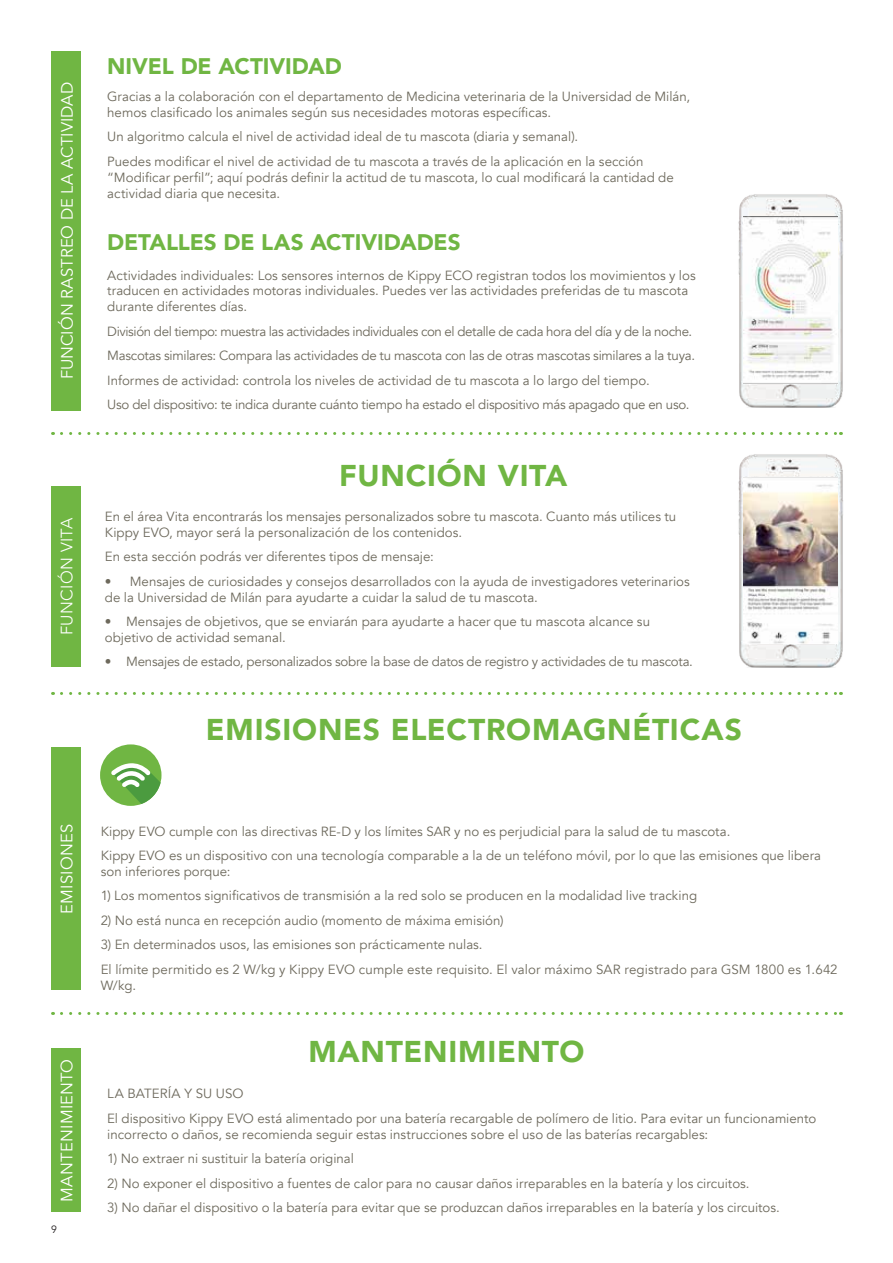
<style>
.page{position:relative;width:893px;height:1263px;background:#fff}
.page>*{position:absolute;margin:0;border:0;box-sizing:border-box;transform-origin:0 0}
.t1{font:900 30px "Avenir";letter-spacing:.025em;color:#70b643}
.t2{font:900 22.5px "Avenir";letter-spacing:-.005em;color:#70b643}
.t3{font:16.5px "Avenir";letter-spacing:.01em;color:#fff}
.t4{font:300 16.5px "Avenir";letter-spacing:.02em;color:#fff}
.t5{font:13.35px/15.9px "Avenir";color:#6d695c}
.t6{font:13.35px/24.5px "Avenir";letter-spacing:-.02em;color:#6d695c}
.t7{font:10.5px "Avenir";color:#231f20}
</style>
<div class="page">
<div style="left:51px;top:51px;width:30px;height:359px;background:#70b643"></div>
<img style="left:738px;top:194px;width:105px;height:214px">
<img style="left:744px;top:217px;width:93px;height:166px">
<svg style="left:61px;top:432px;width:780px;height:3px"></svg>
<div style="left:51px;top:486px;width:30px;height:180px;background:#70b643"></div>
<img style="left:738px;top:454px;width:105px;height:214px">
<img style="left:744px;top:477px;width:93px;height:167px">
<svg style="left:61px;top:692px;width:780px;height:3px"></svg>
<div style="left:51px;top:748px;width:30px;height:242px;background:#70b643"></div>
<div style="left:100px;top:744px;width:61px;height:62px;background:#70b643;border-radius:50%"></div>
<svg style="left:111px;top:763px;width:50px;height:41px"></svg>
<svg style="left:61px;top:1012px;width:780px;height:3px"></svg>
<div style="left:51px;top:1048px;width:30px;height:164px;background:#70b643"></div>
<p class="t3" style="left:56px;top:379px;width:299px;rotate:-90deg">FUNCIÓN RASTREO DE LA ACTIVIDAD</p>
<p class="t4" style="left:56px;top:635px;width:119px;rotate:-90deg">FUNCIÓN VITA</p>
<h2 class="t2" style="left:107px;top:51px;width:236px">NIVEL DE ACTIVIDAD</h2>
<p class="t5" style="left:107px;top:89px;width:584px">Gracias a la colaboración con el departamento de Medicina veterinaria de la Universidad de Milán, hemos clasificado los animales según sus necesidades motoras específicas.</p>
<p class="t5" style="left:107px;top:125px;width:538px;line-height:24.5px">Un algoritmo calcula el nivel de actividad ideal de tu mascota (diaria y semanal).<br>Puedes modificar el nivel de actividad de tu mascota a través de la aplicación en la sección</p>
<p class="t5" style="left:107px;top:170px;width:568px">“Modificar perfil”; aquí podrás definir la actitud de tu mascota, lo cual modificará la cantidad de actividad diaria que necesita.</p>
<h2 class="t2" style="left:107px;top:227px;width:355px">DETALLES DE LAS ACTIVIDADES</h2>
<p class="t5" style="left:107px;top:267px;width:590px">Actividades individuales: Los sensores internos de Kippy ECO registran todos los movimientos y los traducen en actividades motoras individuales. Puedes ver las actividades preferidas de tu mascota durante diferentes días.</p>
<p class="t6" style="left:107px;top:319px;width:589px">División del tiempo: muestra las actividades individuales con el detalle de cada hora del día y de la noche.<br>Mascotas similares: Compara las actividades de tu mascota con las de otras mascotas similares a la tuya.<br>Informes de actividad: controla los niveles de actividad de tu mascota a lo largo del tiempo.<br>Uso del dispositivo: te indica durante cuánto tiempo ha estado el dispositivo más apagado que en uso.</p>
<h1 class="t1" style="left:339px;top:456px;width:230px">FUNCIÓN VITA</h1>
<p class="t5" style="left:105px;top:509px;width:573px">En el área Vita encontrarás los mensajes personalizados sobre tu mascota. Cuanto más utilices tu<br>Kippy EVO, mayor será la personalización de los contenidos.</p>
<p class="t5" style="left:105px;top:549px;width:330px">En esta sección podrás ver diferentes tipos de mensaje:</p>
<p class="t5" style="left:105px;top:573px;width:586px">• Mensajes de curiosidades y consejos desarrollados con la ayuda de investigadores veterinarios de la Universidad de Milán para ayudarte a cuidar la salud de tu mascota.</p>
<p class="t5" style="left:105px;top:614px;width:547px">• Mensajes de objetivos, que se enviarán para ayudarte a hacer que tu mascota alcance su objetivo de actividad semanal.</p>
<p class="t5" style="left:105px;top:654px;width:590px">• Mensajes de estado, personalizados sobre la base de datos de registro y actividades de tu mascota.</p>
<h1 class="t1" style="left:206px;top:710px;width:538px">EMISIONES ELECTROMAGNÉTICAS</h1>
<p class="t3" style="left:56px;top:914px;width:92px;rotate:-90deg">EMISIONES</p>
<p class="t3" style="left:56px;top:1202px;width:144px;rotate:-90deg">MANTENIMIENTO</p>
<p class="t7" style="left:51px;top:1222px;width:7px">9</p>
<p class="t5" style="left:101px;top:819px;width:722px;line-height:24.5px">Kippy EVO cumple con las directivas RE-D y los límites SAR y no es perjudicial para la salud de tu mascota.<br>Kippy EVO es un dispositivo con una tecnología comparable a la de un teléfono móvil, por lo que las emisiones que libera</p>
<p class="t5" style="left:101px;top:864px;width:131px">son inferiores porque:</p>
<p class="t5" style="left:101px;top:888px;width:598px">1) Los momentos significativos de transmisión a la red solo se producen en la modalidad live tracking</p>
<p class="t5" style="left:101px;top:913px;width:404px">2) No está nunca en recepción audio (momento de máxima emisión)</p>
<p class="t5" style="left:101px;top:933px;width:738px;line-height:24.5px">3) En determinados usos, las emisiones son prácticamente nulas.<br>El límite permitido es 2 W/kg y Kippy EVO cumple este requisito. El valor máximo SAR registrado para GSM 1800 es 1.642</p>
<p class="t5" style="left:101px;top:977px;width:37px">W/kg.</p>
<h1 class="t1" style="left:308px;top:1032px;width:277px">MANTENIMIENTO</h1>
<p class="t5" style="left:107px;top:1082px;width:711px;line-height:24.5px">LA BATERÍA Y SU USO<br>El dispositivo Kippy EVO está alimentado por una batería recargable de polímero de litio. Para evitar un funcionamiento</p>
<p class="t5" style="left:107px;top:1126px;width:602px">incorrecto o daños, se recomienda seguir estas instrucciones sobre el uso de las baterías recargables:</p>
<p class="t5" style="left:107px;top:1151px;width:248px">1) No extraer ni sustituir la batería original</p>
<p class="t5" style="left:107px;top:1175px;width:644px">2) No exponer el dispositivo a fuentes de calor para no causar daños irreparables en la batería y los circuitos.</p>
<p class="t5" style="left:107px;top:1200px;width:674px">3) No dañar el dispositivo o la batería para evitar que se produzcan daños irreparables en la batería y los circuitos.</p>
</div>
